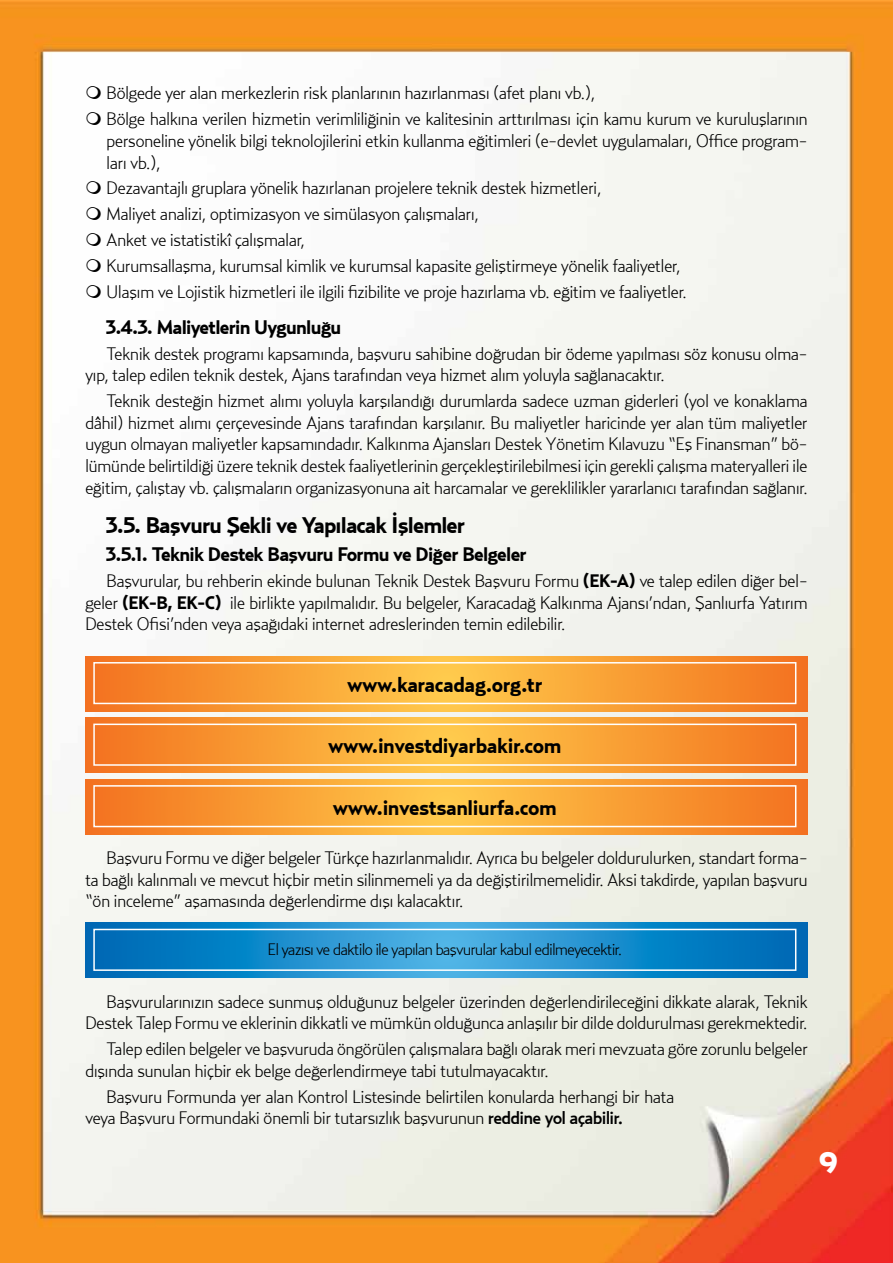
<style>
.page{position:relative;width:893px;height:1263px;background:#fff}
.page>*{position:absolute;margin:0;border:0;box-sizing:border-box;transform-origin:0 0}
.t1{font:900 30px "Relay";color:#fff}
.t2{font:700 22.5px "Relay";letter-spacing:-.04em;color:#000}
.t3{font:700 21px "Relay";letter-spacing:-.02em;color:#000}
.t4{font:700 19.5px "Relay";letter-spacing:-.04em;color:#000}
.t5{font:300 18px/21.6px "Relay";letter-spacing:-.04em;color:#000}
.t6{font:300 16.5px "Relay";letter-spacing:-.06em;color:#000}
.s1{font-weight:700}
.s2{font-weight:500}
</style>
<div class="page">
<img style="left:0;top:0;width:893px;height:1263px">
<svg style="left:85px;top:923px;width:723px;height:55px;background:#1c8ccc"></svg>
<svg style="left:85px;top:656px;width:723px;height:55px;background:#f89e35"></svg>
<svg style="left:85px;top:717px;width:723px;height:56px;background:#f89d35"></svg>
<svg style="left:85px;top:779px;width:723px;height:55px;background:#f99e36"></svg>
<div style="left:93px;top:929px;width:703px;height:42px;border:2px solid #fff"></div>
<div style="left:93px;top:662px;width:703px;height:42px;border:2px solid #fff"></div>
<div style="left:93px;top:723px;width:703px;height:43px;border:2px solid #fff"></div>
<div style="left:93px;top:785px;width:703px;height:42px;border:2px solid #fff"></div>
<svg style="left:87px;top:86px;width:14px;height:13px"></svg>
<svg style="left:87px;top:112px;width:14px;height:13px"></svg>
<svg style="left:87px;top:181px;width:14px;height:13px"></svg>
<svg style="left:87px;top:207px;width:14px;height:13px"></svg>
<svg style="left:87px;top:233px;width:14px;height:13px"></svg>
<svg style="left:87px;top:259px;width:14px;height:13px"></svg>
<svg style="left:87px;top:285px;width:14px;height:13px"></svg>
<p class="t5" style="left:106px;top:80px;width:703px;line-height:25.8px">Bölgede yer alan merkezlerin risk planlarının hazırlanması (afet planı vb.),<br>Bölge halkına verilen hizmetin verimliliğinin ve kalitesinin arttırılması için kamu kurum ve kuruluşlarının</p>
<p class="t5" style="left:106px;top:129px;width:703px">personeline yönelik bilgi teknolojilerini etkin kullanma eğitimleri (e-devlet uygulamaları, Office program&shy;ları vb.),</p>
<p class="t5" style="left:106px;top:175px;width:582px;line-height:25.8px">Dezavantajlı gruplara yönelik hazırlanan projelere teknik destek hizmetleri,<br>Maliyet analizi, optimizasyon ve simülasyon çalışmaları,<br>Anket ve istatistikî çalışmalar,<br>Kurumsallaşma, kurumsal kimlik ve kurumsal kapasite geliştirmeye yönelik faaliyetler, Ulaşım ve Lojistik hizmetleri ile ilgili fizibilite ve proje hazırlama vb. eğitim ve faaliyetler.</p>
<p class="t4" style="left:106px;top:316px;width:237px">3.4.3. Maliyetlerin Uygunluğu</p>
<p class="t5" style="left:85px;top:342px;width:724px;text-indent:21px">Teknik destek programı kapsamında, başvuru sahibine doğrudan bir ödeme yapılması söz konusu olma&shy;yıp, talep edilen teknik destek, Ajans tarafından veya hizmet alım yoluyla sağlanacaktır.</p>
<p class="t5" style="left:85px;top:390px;width:724px;text-align:justify;text-indent:21px">Teknik desteğin hizmet alımı yoluyla karşılandığı durumlarda sadece uzman giderleri (yol ve konaklama dâhil) hizmet alımı çerçevesinde Ajans tarafından karşılanır. Bu maliyetler haricinde yer alan tüm maliyetler uygun olmayan maliyetler kapsamındadır. Kalkınma Ajansları Destek Yönetim Kılavuzu “Eş Finansman” bö&shy;lümünde belirtildiği üzere teknik destek faaliyetlerinin gerçekleştirilebilmesi için gerekli çalışma materyalleri ile eğitim, çalıştay vb. çalışmaların organizasyonuna ait harcamalar ve gereklilikler yararlanıcı tarafından sağlanır.</p>
<p class="t2" style="left:106px;top:512px;width:360px">3.5. Başvuru Şekli ve Yapılacak İşlemler</p>
<p class="t4" style="left:106px;top:543px;width:422px">3.5.1. Teknik Destek Başvuru Formu ve Diğer Belgeler</p>
<p class="t5" style="left:85px;top:569px;width:724px;text-align:justify;text-indent:21px">Başvurular, bu rehberin ekinde bulunan Teknik Destek Başvuru Formu <span class="s1">(EK-A)</span> ve talep edilen diğer bel&shy;geler <span class="s1">(EK-B, EK-C)</span> ile birlikte yapılmalıdır. Bu belgeler, Karacadağ Kalkınma Ajansı’ndan, Şanlıurfa Yatırım Destek Ofisi’nden veya aşağıdaki internet adreslerinden temin edilebilir.</p>
<p class="t3" style="left:347px;top:672px;width:197px">www.karacadag.org.tr</p>
<p class="t3" style="left:328px;top:734px;width:235px">www.investdiyarbakir.com</p>
<p class="t3" style="left:333px;top:795px;width:225px">www.investsanliurfa.com</p>
<p class="t5" style="left:85px;top:847px;width:724px;text-align:justify;text-indent:21px">Başvuru Formu ve diğer belgeler Türkçe hazırlanmalıdır. Ayrıca bu belgeler doldurulurken, standart forma&shy;ta bağlı kalınmalı ve mevcut hiçbir metin silinmemeli ya da değiştirilmemelidir. Aksi takdirde, yapılan başvuru “ön inceleme” aşamasında değerlendirme dışı kalacaktır.</p>
<p class="t6" style="left:267px;top:939px;width:356px">El yazısı ve daktilo ile yapılan başvurular kabul edilmeyecektir.</p>
<p class="t5" style="left:85px;top:990px;width:724px;text-align:right">Başvurularınızın sadece sunmuş olduğunuz belgeler üzerinden değerlendirileceğini dikkate alarak, Teknik<br>Destek Talep Formu ve eklerinin dikkatli ve mümkün olduğunca anlaşılır bir dilde doldurulması gerekmektedir.</p>
<p class="t5" style="left:85px;top:1038px;width:724px;text-indent:21px">Talep edilen belgeler ve başvuruda öngörülen çalışmalara bağlı olarak meri mevzuata göre zorunlu belgeler dışında sunulan hiçbir ek belge değerlendirmeye tabi tutulmayacaktır.</p>
<p class="t5" style="left:85px;top:1085px;width:591px;text-indent:21px">Başvuru Formunda yer alan Kontrol Listesinde belirtilen konularda herhangi bir hata veya Başvuru Formundaki önemli bir tutarsızlık başvurunun <span class="s2">reddine yol açabilir.</span></p>
<h1 class="t1" style="left:820px;top:1144px;width:20px">9</h1>
</div>
